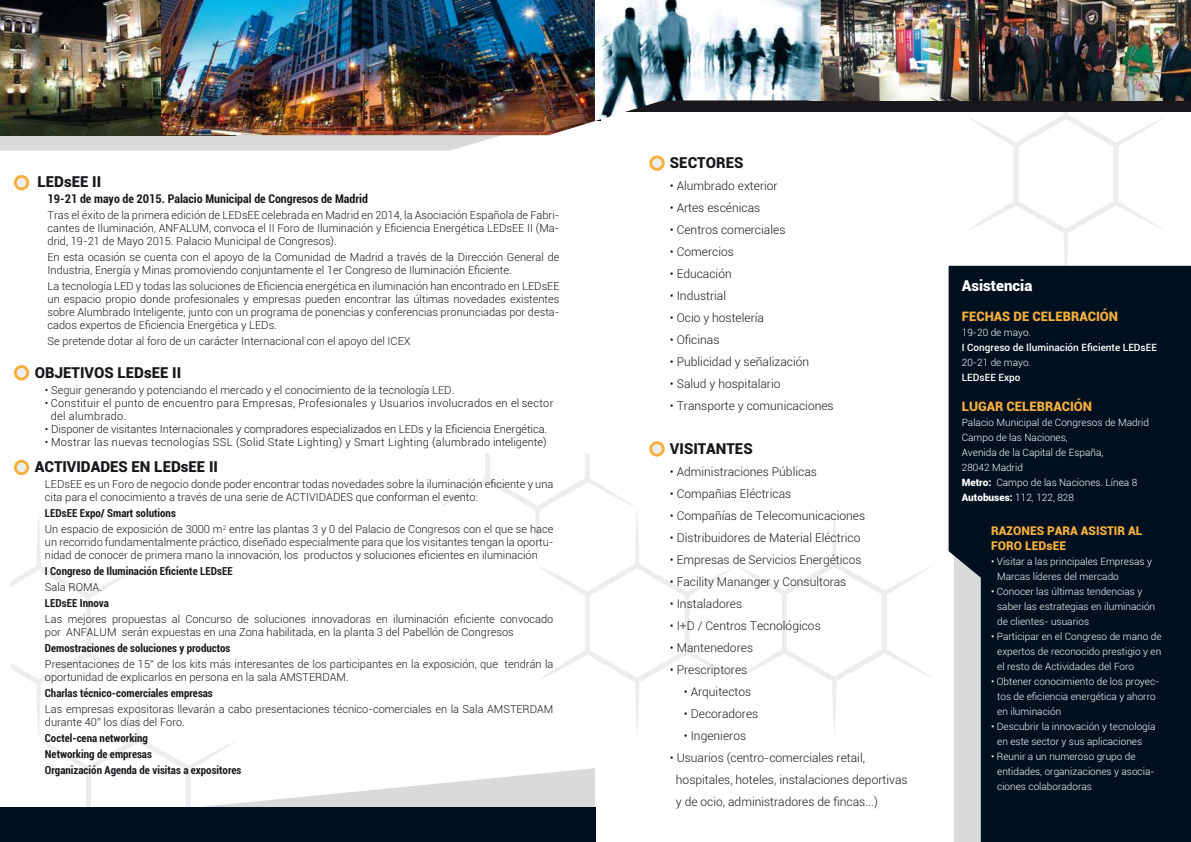
<style>
.page{position:relative;width:1191px;height:842px;background:#fff}
.page>*{position:absolute;margin:0;border:0;box-sizing:border-box;transform-origin:0 0}
.t1{font:900 15px "Roboto";color:#1a171c}
.t2{font:900 15px "Roboto";color:#fff}
.t3{font:900 13px "Roboto";color:#f7af3e}
.t4{font:300 12px/22px "Roboto";color:#1a171c}
.t5{font:700 condensed 12px "Roboto";color:#1a171c}
.t6{font:900 12px/15px "Roboto";color:#f7af3e}
.t7{font:300 11px/13px "Roboto";color:#1a171c}
.t8{font:700 condensed 11px/16px "Roboto";color:#1a171c}
.t9{font:300 11px/13.2px "Roboto";letter-spacing:.025em;color:#111211}
.t10{font:300 11px "Roboto";letter-spacing:-.005em;color:#111211}
.t11{font:300 10px/15px "Roboto";color:#fff}
.t12{font:500 10px "Roboto";color:#fff}
.s1{color:#1a171c}
.s2{font-weight:700;font-stretch:condensed}
.s3{font-weight:900}
</style>
<div class="page">
<svg style="left:14px;top:175px;width:15px;height:15px"></svg>
<div style="left:17px;top:178px;width:9px;height:9px;background:#eceded;border-radius:50%"></div>
<svg style="left:14px;top:365px;width:15px;height:15px"></svg>
<div style="left:17px;top:368px;width:9px;height:9px;background:#eceded;border-radius:50%"></div>
<svg style="left:637px;top:512px;width:97px;height:222px"></svg>
<svg style="left:966px;top:151px;width:199px;height:115px"></svg>
<svg style="left:0;top:112px;width:1163px;height:39px"></svg>
<div style="left:606px;top:63px;width:585px;height:49px;background:#1a171c"></div>
<svg style="left:11px;top:453px;width:626px;height:371px"></svg>
<div style="left:0;top:807px;width:595px;height:35px;background:#00101f"></div>
<svg style="left:736px;top:511px;width:196px;height:222px"></svg>
<div style="left:948px;top:266px;width:243px;height:576px;background:#00101f"></div>
<svg style="left:649px;top:155px;width:15px;height:16px"></svg>
<div style="left:652px;top:158px;width:10px;height:10px;background:#eceded;border-radius:50%"></div>
<svg style="left:649px;top:441px;width:15px;height:16px"></svg>
<div style="left:652px;top:444px;width:10px;height:10px;background:#eceded;border-radius:50%"></div>
<img style="left:0;top:0;width:161px;height:135px">
<img style="left:161px;top:0;width:434px;height:135px">
<img style="left:984px;top:0;width:207px;height:100px">
<img style="left:820px;top:0;width:164px;height:100px">
<img style="left:595px;top:0;width:225px;height:121px">
<h1 class="t1" style="left:38px;top:171px;width:65px">LEDsEE II</h1>
<p class="t5" style="left:48px;top:191px;width:322px">19-21 de mayo de 2015. Palacio Municipal de Congresos de Madrid</p>
<p class="t7" style="left:48px;top:209px;width:513px;text-align:justify">Tras el éxito de la primera edición de LEDsEE celebrada en Madrid en 2014, la Asociación Española de Fabri&shy;cantes de Iluminación, ANFALUM, convoca el II Foro de Iluminación y Eficiencia Energética LEDsEE II (Ma&shy;drid, 19-21 de Mayo 2015. Palacio Municipal de Congresos).</p>
<p class="t7" style="left:48px;top:251px;width:513px">En esta ocasión se cuenta con el apoyo de la Comunidad de Madrid a través de la Dirección General de<br>Industria, Energía y Minas promoviendo conjuntamente el 1er Congreso de Iluminación Eficiente.</p>
<p class="t7" style="left:48px;top:280px;width:513px;text-align:justify">La tecnología LED y todas las soluciones de Eficiencia energética en iluminación han encontrado en LEDsEE un espacio propio donde profesionales y empresas pueden encontrar las últimas novedades existentes sobre Alumbrado Inteligente, junto con un programa de ponencias y conferencias pronunciadas por desta&shy;cados expertos de Eficiencia Energética y LEDs.</p>
<p class="t7" style="left:48px;top:335px;width:364px">Se pretende dotar al foro de un carácter Internacional con el apoyo del ICEX</p>
<h1 class="t1" style="left:35px;top:361px;width:148px">OBJETIVOS LEDsEE II</h1>
<p class="t7" style="left:45px;top:383px;width:411px">• Seguir generando y potenciando el mercado y el conocimiento de la tecnología LED.</p>
<p class="t9" style="left:51px;top:396px;width:504px;text-indent:-6px"><span class="s1">•</span> Constituir el punto de encuentro para Empresas, Profesionales y Usuarios involucrados en el sector del alumbrado.</p>
<p class="t10" style="left:45px;top:422px;width:504px"><span class="s1">•</span> Disponer de visitantes Internacionales y compradores especializados en LEDs y la Eficiencia Energética.</p>
<p class="t9" style="left:45px;top:435px;width:503px"><span class="s1">•</span> Mostrar las nuevas tecnologías SSL (Solid State Lighting) y Smart Lighting (alumbrado inteligente)</p>
<h1 class="t1" style="left:35px;top:456px;width:185px">ACTIVIDADES EN LEDsEE II</h1>
<p class="t7" style="left:45px;top:477px;width:510px">LEDsEE es un Foro de negocio donde poder encontrar todas novedades sobre la iluminación eficiente y una cita para el conocimiento a través de una serie de ACTIVIDADES que conforman el evento:</p>
<p class="t7" style="left:45px;top:505px;width:510px;line-height:16px"><span class="s2">LEDsEE Expo/ Smart solutions<br></span>Un espacio de exposición de 3000 m<sup>2</sup> entre las plantas 3 y 0 del Palacio de Congresos con el que se hace</p>
<p class="t7" style="left:45px;top:535px;width:510px">un recorrido fundamentalmente práctico, diseñado especialmente para que los visitantes tengan la oportu&shy;nidad de conocer de primera mano la innovación, los productos y soluciones eficientes en iluminación</p>
<p class="t8" style="left:45px;top:563px;width:189px">I Congreso de Iluminación Eficiente LEDsEE</p>
<p class="t7" style="left:45px;top:580px;width:59px">Sala ROMA.</p>
<p class="t8" style="left:45px;top:595px;width:66px">LEDsEE Innova</p>
<p class="t7" style="left:45px;top:613px;width:510px">Las mejores propuestas al Concurso de soluciones innovadoras en iluminación eficiente convocado por ANFALUM serán expuestas en una Zona habilitada, en la planta 3 del Pabellón de Congresos</p>
<p class="t8" style="left:45px;top:640px;width:187px">Demostraciones de soluciones y productos</p>
<p class="t7" style="left:45px;top:658px;width:510px">Presentaciones de 15” de los kits más interesantes de los participantes en la exposición, que tendrán la oportunidad de explicarlos en persona en la sala AMSTERDAM.</p>
<p class="t8" style="left:45px;top:685px;width:169px">Charlas técnico-comerciales empresas</p>
<p class="t7" style="left:45px;top:703px;width:510px">Las empresas expositoras llevarán a cabo presentaciones técnico-comerciales en la Sala AMSTERDAM durante 40” los días del Foro.</p>
<p class="t8" style="left:45px;top:730px;width:198px">Coctel-cena networking<br>Networking de empresas<br>Organización Agenda de visitas a expositores</p>
<h1 class="t1" style="left:670px;top:152px;width:75px">SECTORES</h1>
<p class="t4" style="left:670px;top:174px;width:109px">• Alumbrado exterior</p>
<p class="t4" style="left:670px;top:196px;width:92px">• Artes escénicas</p>
<p class="t4" style="left:670px;top:218px;width:117px">• Centros comerciales</p>
<p class="t4" style="left:670px;top:240px;width:65px">• Comercios</p>
<p class="t4" style="left:670px;top:262px;width:63px">• Educación</p>
<p class="t4" style="left:670px;top:284px;width:58px">• Industrial</p>
<p class="t4" style="left:670px;top:306px;width:96px">• Ocio y hostelería</p>
<p class="t4" style="left:670px;top:328px;width:51px">• Oficinas</p>
<p class="t4" style="left:670px;top:350px;width:141px">• Publicidad y señalización</p>
<p class="t4" style="left:670px;top:372px;width:112px">• Salud y hospitalario</p>
<p class="t4" style="left:670px;top:394px;width:165px">• Transporte y comunicaciones</p>
<h1 class="t1" style="left:670px;top:438px;width:84px">VISITANTES</h1>
<p class="t4" style="left:670px;top:460px;width:148px">• Administraciones Públicas</p>
<p class="t4" style="left:670px;top:482px;width:123px">• Compañias Eléctricas</p>
<p class="t4" style="left:670px;top:504px;width:197px">• Compañías de Telecomunicaciones</p>
<p class="t4" style="left:670px;top:526px;width:192px">• Distribuidores de Material Eléctrico</p>
<p class="t4" style="left:670px;top:548px;width:193px">• Empresas de Servicios Energéticos</p>
<p class="t4" style="left:670px;top:570px;width:178px">• Facility Mananger y Consultoras</p>
<p class="t4" style="left:670px;top:592px;width:74px">• Instaladores</p>
<p class="t4" style="left:670px;top:614px;width:152px">• I+D / Centros Tecnológicos</p>
<p class="t4" style="left:670px;top:636px;width:85px">• Mantenedores</p>
<p class="t4" style="left:670px;top:658px;width:79px">• Prescriptores</p>
<p class="t4" style="left:684px;top:680px;width:69px">• Arquitectos</p>
<p class="t4" style="left:684px;top:702px;width:76px">• Decoradores</p>
<p class="t4" style="left:684px;top:724px;width:64px">• Ingenieros</p>
<p class="t4" style="left:676px;top:746px;width:233px;text-indent:-6px">• Usuarios (centro-comerciales retail, hospitales, hoteles, instalaciones deportivas y de ocio, administradores de fincas...)</p>
<h1 class="t2" style="left:961px;top:275px;width:72px">Asistencia</h1>
<p class="t3" style="left:961px;top:307px;width:158px">FECHAS DE CELEBRACIÓN</p>
<p class="t11" style="left:961px;top:325px;width:71px">19-20 de mayo.</p>
<p class="t12" style="left:961px;top:341px;width:197px">I Congreso de Iluminación Eficiente LEDsEE</p>
<p class="t11" style="left:961px;top:355px;width:71px">20-21 de mayo.</p>
<p class="t12" style="left:961px;top:371px;width:60px">LEDsEE Expo</p>
<p class="t3" style="left:961px;top:397px;width:132px">LUGAR CELEBRACIÓN</p>
<p class="t11" style="left:961px;top:415px;width:189px">Palacio Municipal de Congresos de Madrid<br>Campo de las Naciones,<br>Avenida de la Capital de España,<br>28042 Madrid<br><span class="s3">Metro:</span> Campo de las Naciones. Línea 8<br><span class="s3">Autobuses:</span> 112, 122, 828</p>
<p class="t6" style="left:991px;top:523px;width:153px">RAZONES PARA ASISTIR AL<br>FORO LEDsEE</p>
<p class="t11" style="left:997px;top:554px;width:156px;text-indent:-6px">• Visitar a las principales Empresas y<br>Marcas líderes del mercado</p>
<p class="t11" style="left:997px;top:584px;width:159px;text-indent:-6px">• Conocer las últimas tendencias y saber las estrategias en iluminación de clientes- usuarios</p>
<p class="t11" style="left:997px;top:629px;width:166px;text-align:justify;text-indent:-6px">• Participar en el Congreso de mano de expertos de reconocido prestigio y en el resto de Actividades del Foro</p>
<p class="t11" style="left:997px;top:674px;width:164px;text-indent:-6px">• Obtener conocimiento de los proyec&shy;tos de eficiencia energética y ahorro en iluminación</p>
<p class="t11" style="left:997px;top:719px;width:160px;text-indent:-6px">• Descubrir la innovación y tecnología en este sector y sus aplicaciones</p>
<p class="t11" style="left:997px;top:749px;width:159px;text-indent:-6px">• Reunir a un numeroso grupo de entidades, organizaciones y asocia&shy;ciones colaboradoras</p>
</div>
